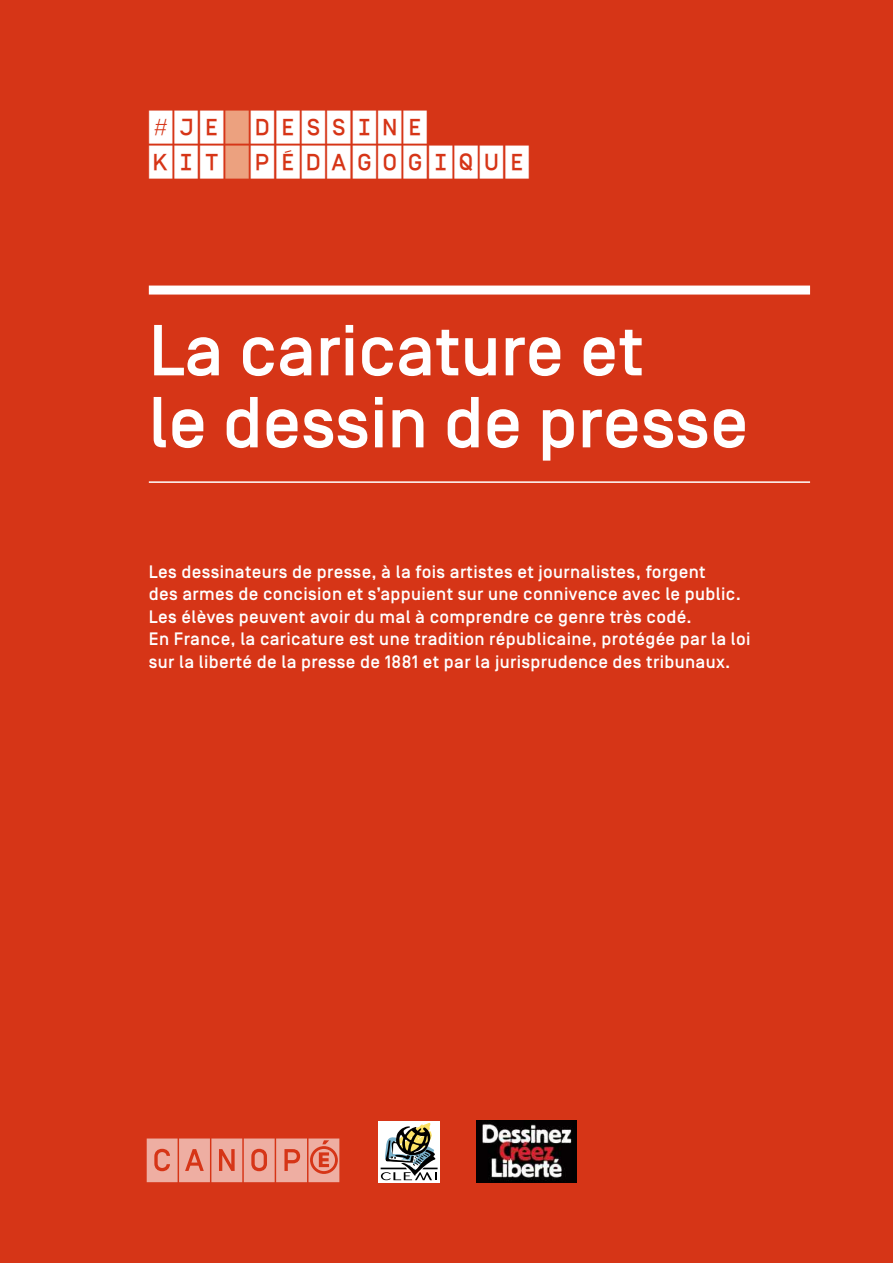
<style>
.page{position:relative;width:893px;height:1263px;background:#d63517}
.page>*{position:absolute;margin:0;border:0;box-sizing:border-box;transform-origin:0 0}
.t1{font:500 72px/72px "Simplon BP";color:#fff}
.t2{font:500 33px/35.2px "Simplon CNDP";letter-spacing:.04em;color:#fff}
.t3{font:500 18px/22.5px "Simplon BP";letter-spacing:.02em;color:#fff}
</style>
<div class="page">
<svg style="left:147px;top:1138px;width:192px;height:44px;background:#e99686"></svg>
<img style="left:476px;top:1121px;width:100px;height:61px">
<div style="left:378px;top:1121px;width:62px;height:61px;background:#fff"></div>
<svg style="left:381px;top:1123px;width:57px;height:57px"></svg>
<div style="left:149px;top:286px;width:661px;height:9px;background:#fff"></div>
<hr style="left:149px;top:481px;width:661px;height:2px;background:#fff">
<h2 class="t2" style="left:149px;top:109px;width:382px">#JE DESSINE<br>KIT PÉDAGOGIQUE</h2>
<h1 class="t1" style="left:149px;top:316px;width:601px">La caricature et<br>le dessin de presse</h1>
<p class="t3" style="left:149px;top:561px;width:603px">Les dessinateurs de presse, à la fois artistes et journalistes, forgent<br>des armes de concision et s’appuient sur une connivence avec le public.<br>Les élèves peuvent avoir du mal à comprendre ce genre très codé.<br>En France, la caricature est une tradition républicaine, protégée par la loi sur la liberté de la presse de 1881 et par la jurisprudence des tribunaux.</p>
</div>
